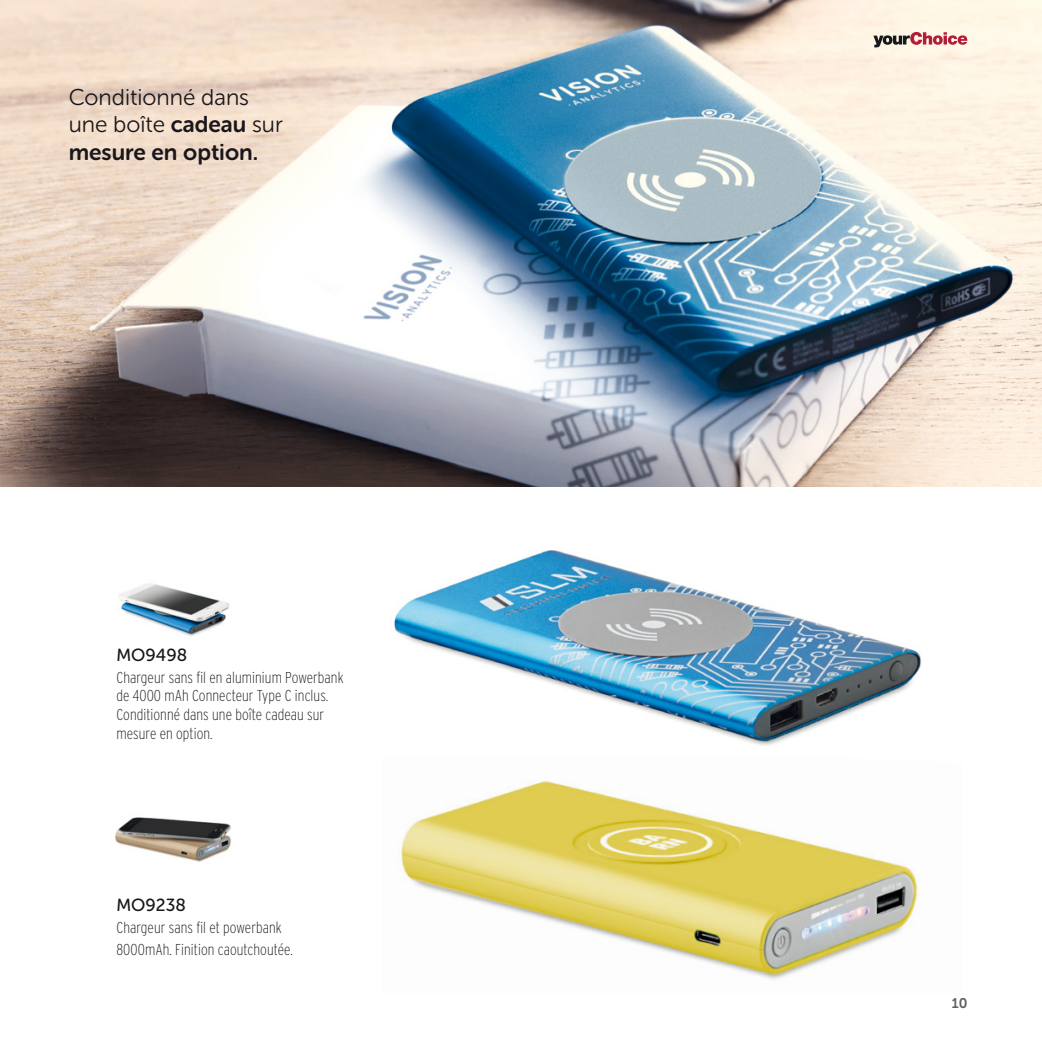
<style>
.page{position:relative;width:1042px;height:1042px;background:#fff}
.page>*{position:absolute;margin:0;border:0;box-sizing:border-box;transform-origin:0 0}
.t1{font:22.75px/27.3px "Museo Sans Rounded 300";color:#1a171c}
.t2{font:17.5px "Museo Sans Rounded 500";color:#1a171c}
.t3{font:200 15.75px/18.9px "Interstate WGL Condensed";letter-spacing:.005em;color:#1a171c}
.t4{font:14px "Museo Sans Rounded 700";color:#5f6162}
.s1{font-family:"Museo Sans Rounded 700"}
</style>
<div class="page">
<img style="left:401px;top:781px;width:517px;height:198px">
<img style="left:115px;top:817px;width:116px;height:45px">
<img style="left:0;top:0;width:1042px;height:486px">
<img style="left:394px;top:550px;width:527px;height:196px">
<img style="left:119px;top:583px;width:111px;height:54px">
<svg style="left:873px;top:32px;width:94px;height:15px"></svg>
<p class="t1" style="left:69px;top:84px;width:216px">Conditionné dans une boîte <span class="s1">cadeau</span> sur <span class="s1">mesure en option.</span></p>
<p class="t2" style="left:116px;top:645px;width:72px">MO9498</p>
<p class="t3" style="left:116px;top:666px;width:229px">Chargeur sans fil en aluminium Powerbank de 4000 mAh Connecteur Type C inclus.<br>Conditionné dans une boîte cadeau sur mesure en option.</p>
<p class="t2" style="left:116px;top:895px;width:71px">MO9238</p>
<p class="t3" style="left:116px;top:917px;width:167px">Chargeur sans fil et powerbank</p>
<p class="t3" style="left:116px;top:939px;width:178px">8000mAh. Finition caoutchoutée.</p>
<p class="t4" style="left:952px;top:995px;width:17px">10</p>
</div>
